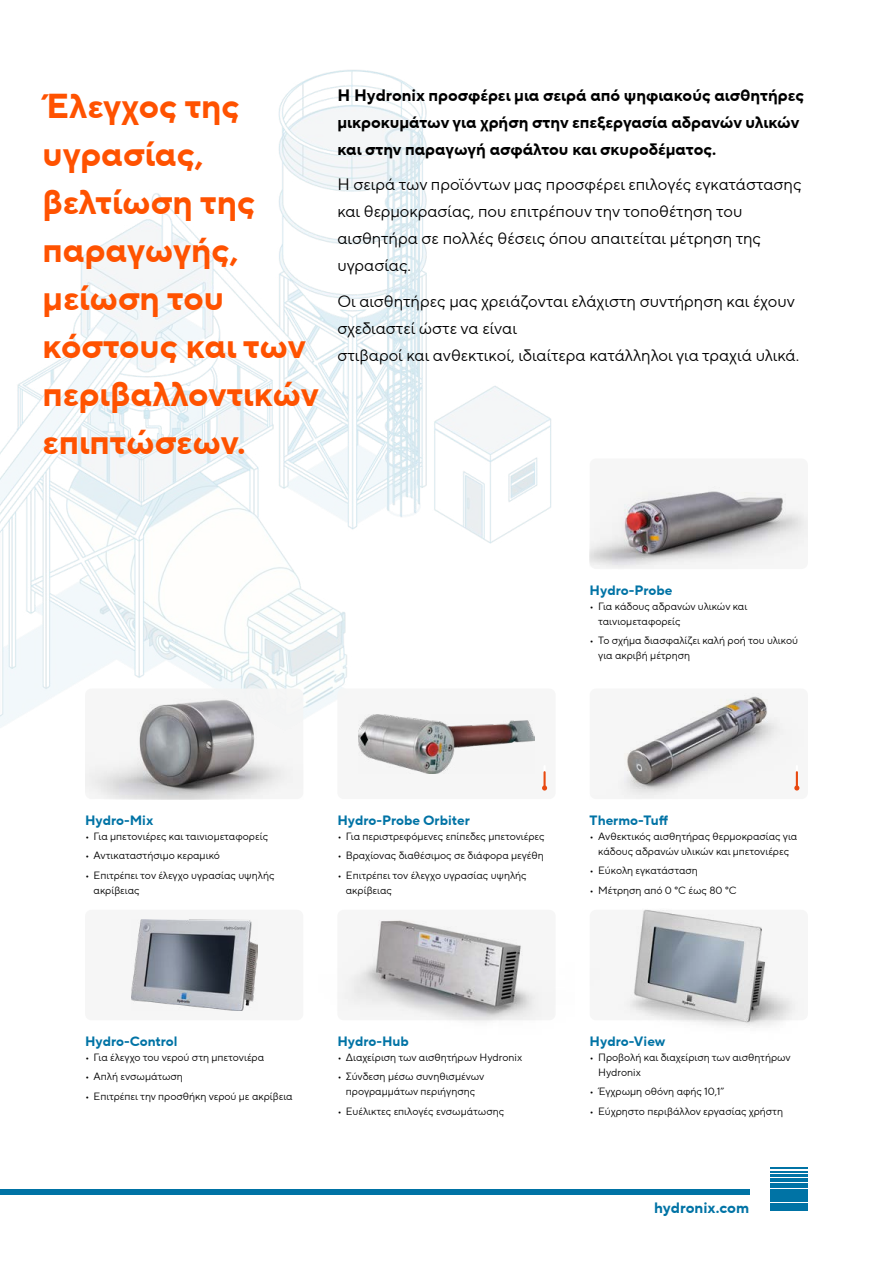
<style>
.page{position:relative;width:893px;height:1263px;background:#fff}
.page>*{position:absolute;margin:0;border:0;box-sizing:border-box;transform-origin:0 0}
.t1{font:700 34.5px/48px "TT Norms Pro";color:#ff5200}
.t2{font:16.5px/27px "TT Norms Pro";color:#000}
.t3{font:700 16.5px/27px "TT Norms Pro";color:#000}
.t4{font:700 15px "TT Norms Pro";color:#0073a5}
.t5{font:700 13.5px "TT Norms Pro";color:#0073a5}
.t6{font:10.5px/15px "TT Norms Pro";color:#000}
</style>
<div class="page">
<img style="left:0;top:70px;width:551px;height:730px">
<div style="left:0;top:1189px;width:749px;height:5px;background:#0073a5"></div>
<hr style="left:770px;top:1168px;width:38px;height:1px;background:#0073a5">
<hr style="left:770px;top:1170px;width:38px;height:2px;background:#0073a5">
<hr style="left:770px;top:1174px;width:38px;height:3px;background:#0073a5">
<hr style="left:770px;top:1178px;width:38px;height:4px;background:#0073a5">
<div style="left:770px;top:1183px;width:38px;height:5px;background:#0073a5"></div>
<div style="left:770px;top:1189px;width:38px;height:6px;background:#0073a5"></div>
<div style="left:770px;top:1196px;width:38px;height:6px;background:#0073a5"></div>
<div style="left:770px;top:1203px;width:38px;height:7px;background:#0073a5"></div>
<div style="left:85px;top:910px;width:218px;height:110px;background:#f6f6f6;border-radius:6px"></div>
<img style="left:338px;top:920px;width:217px;height:101px">
<img style="left:624px;top:909px;width:174px;height:118px">
<img style="left:618px;top:693px;width:182px;height:106px">
<img style="left:590px;top:486px;width:218px;height:83px">
<div style="left:337px;top:688px;width:219px;height:111px;background:#f6f6f6;border-radius:6px"></div>
<svg style="left:542px;top:771px;width:5px;height:19px"></svg>
<svg style="left:794px;top:765px;width:5px;height:25px"></svg>
<img style="left:85px;top:688px;width:218px;height:111px">
<img style="left:359px;top:714px;width:175px;height:59px">
<img style="left:131px;top:919px;width:126px;height:91px">
<h1 class="t1" style="left:43px;top:82px;width:278px">Έλεγχος της υγρασίας, βελτίωση της παραγωγής, μείωση του κόστους και των περιβαλλοντικών επιπτώσεων.</h1>
<h2 class="t3" style="left:337px;top:81px;width:468px">Η Hydronix προσφέρει μια σειρά από ψηφιακούς αισθητήρες μικροκυμάτων για χρήση στην επεξεργασία αδρανών υλικών και στην παραγωγή ασφάλτου και σκυροδέματος.</h2>
<h2 class="t2" style="left:337px;top:171px;width:466px">Η σειρά των προϊόντων μας προσφέρει επιλογές εγκατάστασης και θερμοκρασίας, που επιτρέπουν την τοποθέτηση του αισθητήρα σε πολλές θέσεις όπου απαιτείται μέτρηση της υγρασίας.</h2>
<h2 class="t2" style="left:337px;top:287px;width:463px">Οι αισθητήρες μας χρειάζονται ελάχιστη συντήρηση και έχουν σχεδιαστεί ώστε να είναι<br>στιβαροί και ανθεκτικοί, ιδιαίτερα κατάλληλοι για τραχιά υλικά.</h2>
<p class="t5" style="left:590px;top:580px;width:84px">Hydro-Probe</p>
<p class="t6" style="left:598px;top:598px;width:151px;text-indent:-9px">• Για κάδους αδρανών υλικών και ταινιομεταφορείς</p>
<p class="t6" style="left:598px;top:633px;width:202px;text-indent:-9px">• Το σχήμα διασφαλίζει καλή ροή του υλικού για ακριβή μέτρηση</p>
<p class="t5" style="left:85px;top:810px;width:70px">Hydro-Mix</p>
<p class="t6" style="left:85px;top:828px;width:185px">• Για μπετονιέρες και ταινιομεταφορείς</p>
<p class="t6" style="left:85px;top:848px;width:136px">• Αντικαταστήσιμο κεραμικό</p>
<p class="t6" style="left:94px;top:867px;width:182px;text-indent:-9px">• Επιτρέπει τον έλεγχο υγρασίας υψηλής ακρίβειας</p>
<p class="t5" style="left:337px;top:810px;width:134px">Hydro-Probe Orbiter</p>
<p class="t6" style="left:337px;top:828px;width:209px">• Για περιστρεφόμενες επίπεδες μπετονιέρες</p>
<p class="t6" style="left:337px;top:848px;width:208px">• Βραχίονας διαθέσιμος σε διάφορα μεγέθη</p>
<p class="t6" style="left:346px;top:867px;width:182px;text-indent:-9px">• Επιτρέπει τον έλεγχο υγρασίας υψηλής ακρίβειας</p>
<p class="t5" style="left:590px;top:810px;width:80px">Thermo-Tuff</p>
<p class="t6" style="left:590px;top:828px;width:209px;text-align:center">• Ανθεκτικός αισθητήρας θερμοκρασίας για κάδους αδρανών υλικών και μπετονιέρες</p>
<p class="t6" style="left:590px;top:863px;width:110px">• Εύκολη εγκατάσταση</p>
<p class="t6" style="left:590px;top:882px;width:148px">• Μέτρηση από 0 °C έως 80 °C</p>
<p class="t5" style="left:85px;top:1031px;width:94px">Hydro-Control</p>
<p class="t6" style="left:85px;top:1050px;width:181px">• Για έλεγχο του νερού στη μπετονιέρα</p>
<p class="t6" style="left:85px;top:1069px;width:99px">• Απλή ενσωμάτωση</p>
<p class="t6" style="left:85px;top:1089px;width:209px">• Επιτρέπει την προσθήκη νερού με ακρίβεια</p>
<p class="t5" style="left:337px;top:1031px;width:73px">Hydro-Hub</p>
<p class="t6" style="left:337px;top:1050px;width:186px">• Διαχείριση των αισθητήρων Hydronix</p>
<p class="t6" style="left:337px;top:1069px;width:148px;text-align:center">• Σύνδεση μέσω συνηθισμένων προγραμμάτων περιήγησης</p>
<p class="t6" style="left:337px;top:1104px;width:168px">• Ευέλικτες επιλογές ενσωμάτωσης</p>
<p class="t5" style="left:590px;top:1031px;width:77px">Hydro-View</p>
<p class="t6" style="left:598px;top:1050px;width:194px;text-indent:-9px">• Προβολή και διαχείριση των αισθητήρων<br>Hydronix</p>
<p class="t6" style="left:590px;top:1084px;width:136px">• Έγχρωμη οθόνη αφής 10,1”</p>
<p class="t6" style="left:590px;top:1104px;width:195px">• Εύχρηστο περιβάλλον εργασίας χρήστη</p>
<h3 class="t4" style="left:654px;top:1197px;width:97px">hydronix.com</h3>
</div>
